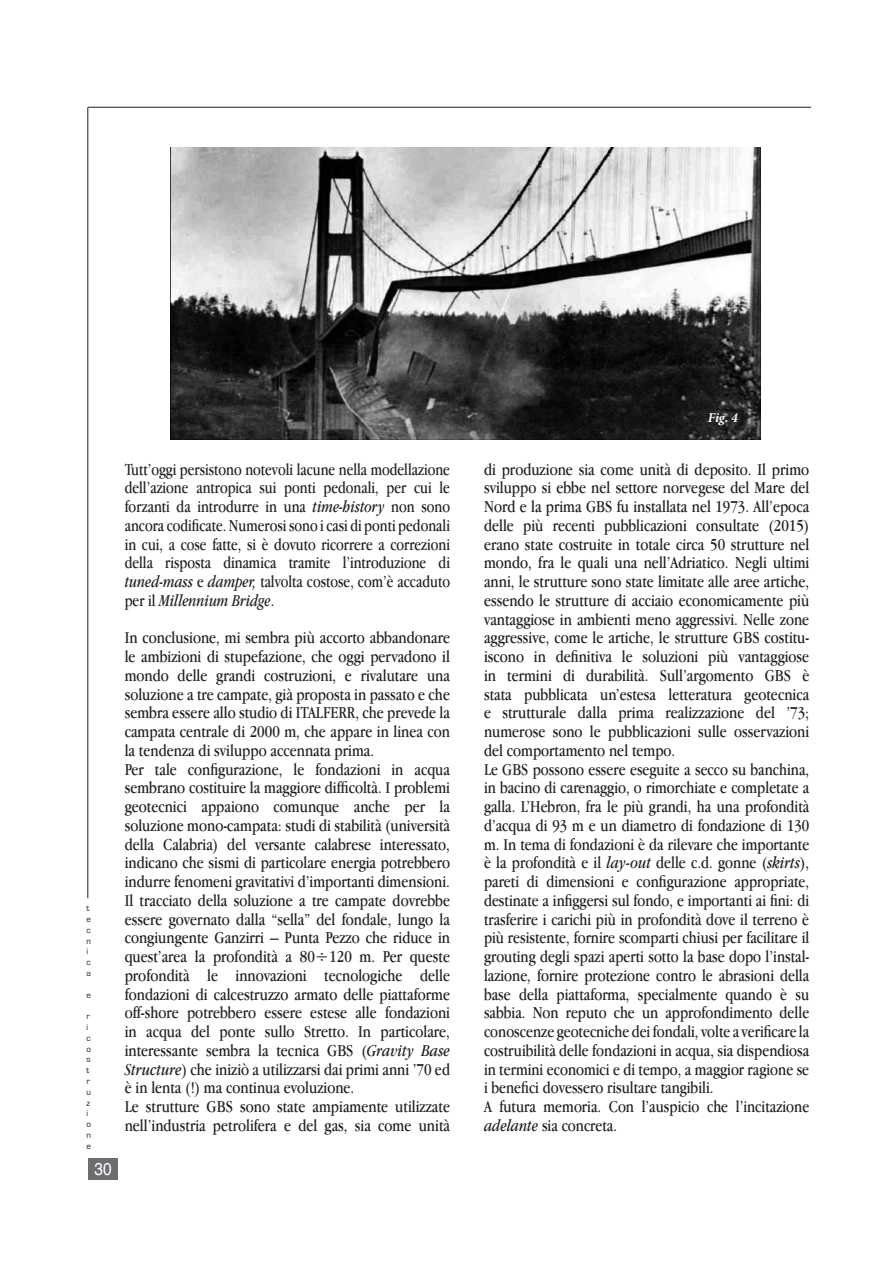
<style>
.page{position:relative;width:893px;height:1263px;background:#fff}
.page>*{position:absolute;margin:0;border:0;box-sizing:border-box;transform-origin:0 0}
.t1{font:17.25px/18.8px "Apple Garamond";color:#231f20}
.t2{font:17.25px/18.8px "Apple Garamond";color:#231f20;text-align:justify;scale:.96 1}
.t3{font:17.25px "Helvetica";color:#fff;scale:.9 1}
.t4{font:italic 700 13.5px "Minion Pro";color:#fff}
.t5{font:9px/10.8px "Eurostile";color:#231f20}
.s1{font-style:italic}
</style>
<div class="page">
<hr style="left:88px;top:107px;width:723px;height:1px;background:#231f20">
<hr style="left:87px;top:107px;width:1px;height:791px;background:#231f20">
<div style="left:88px;top:1158px;width:30px;height:22px;background:#6c6d70"></div>
<img style="left:171px;top:148px;width:589px;height:292px">
<p class="t5" style="left:87px;top:903px;width:6px">t e c n i c a</p>
<p class="t5" style="left:87px;top:989px;width:6px">e</p>
<p class="t5" style="left:87px;top:1011px;width:6px">r i c o s t r u z i o n e</p>
<p class="t3" style="left:94px;top:1156px;width:21px">30</p>
<p class="t2" style="left:125px;top:459px;width:340px">Tutt’oggi persistono notevoli lacune nella modellazione dell’azione antropica sui ponti pedonali, per cui le forzanti da introdurre in una <span class="s1">time-history</span> non sono ancora codificate. Numerosi sono i casi di ponti pedonali in cui, a cose fatte, si è dovuto ricorrere a correzioni della risposta dinamica tramite l’introduzione di <span class="s1">tuned-mass</span> e <span class="s1">damper,</span> talvolta costose, com’è accaduto per il <span class="s1">Millennium Bridge</span>.</p>
<p class="t1" style="left:125px;top:628px;width:327px">In conclusione, mi sembra più accorto abbandonare le ambizioni di stupefazione, che oggi pervadono il mondo delle grandi costruzioni, e rivalutare una soluzione a tre campate, già proposta in passato e che sembra essere allo studio di ITALFERR, che prevede la campata centrale di 2000 m, che appare in linea con la tendenza di sviluppo accennata prima.<br>Per tale configurazione, le fondazioni in acqua sembrano costituire la maggiore difficoltà. I problemi geotecnici appaiono comunque anche per la soluzione mono-campata: studi di stabilità (università della Calabria) del versante calabrese interessato, indicano che sismi di particolare energia potrebbero indurre fenomeni gravitativi d’importanti dimensioni.<br>Il tracciato della soluzione a tre campate dovrebbe essere governato dalla “sella” del fondale, lungo la congiungente Ganzirri – Punta Pezzo che riduce in quest’area la profondità a 80÷120 m. Per queste profondità le innovazioni tecnologiche delle fondazioni di calcestruzzo armato delle piattaforme off-shore potrebbero essere estese alle fondazioni in acqua del ponte sullo Stretto. In particolare, interessante sembra la tecnica GBS (<span class="s1">Gravity Base Structure</span>) che iniziò a utilizzarsi dai primi anni ’70 ed è in lenta (!) ma continua evoluzione.<br>Le strutture GBS sono state ampiamente utilizzate nell’industria petrolifera e del gas, sia come unità</p>
<p class="t4" style="left:708px;top:408px;width:32px">Fig. 4</p>
<p class="t1" style="left:484px;top:459px;width:327px">di produzione sia come unità di deposito. Il primo sviluppo si ebbe nel settore norvegese del Mare del Nord e la prima GBS fu installata nel 1973. All’epoca delle più recenti pubblicazioni consultate (2015) erano state costruite in totale circa 50 strutture nel mondo, fra le quali una nell’Adriatico. Negli ultimi anni, le strutture sono state limitate alle aree artiche, essendo le strutture di acciaio economicamente più vantaggiose in ambienti meno aggressivi. Nelle zone aggressive, come le artiche, le strutture GBS costitu&shy;iscono in definitiva le soluzioni più vantaggiose in termini di durabilità. Sull’argomento GBS è stata pubblicata un’estesa letteratura geotecnica e strutturale dalla prima realizzazione del ’73; numerose sono le pubblicazioni sulle osservazioni del comportamento nel tempo.<br>Le GBS possono essere eseguite a secco su banchina, in bacino di carenaggio, o rimorchiate e completate a galla. L’Hebron, fra le più grandi, ha una profondità d’acqua di 93 m e un diametro di fondazione di 130 m. In tema di fondazioni è da rilevare che importante è la profondità e il <span class="s1">lay-out</span> delle c.d. gonne (<span class="s1">skirts</span>), pareti di dimensioni e configurazione appropriate, destinate a infiggersi sul fondo, e importanti ai fini: di trasferire i carichi più in profondità dove il terreno è più resistente, fornire scomparti chiusi per facilitare il grouting degli spazi aperti sotto la base dopo l’instal&shy;lazione, fornire protezione contro le abrasioni della base della piattaforma, specialmente quando è su sabbia. Non reputo che un approfondimento delle conoscenze geotecniche dei fondali, volte a verificare la costruibilità delle fondazioni in acqua, sia dispendiosa in termini economici e di tempo, a maggior ragione se i benefici dovessero risultare tangibili.<br>A futura memoria. Con l’auspicio che l’incitazione <span class="s1">adelante</span> sia concreta.</p>
</div>
